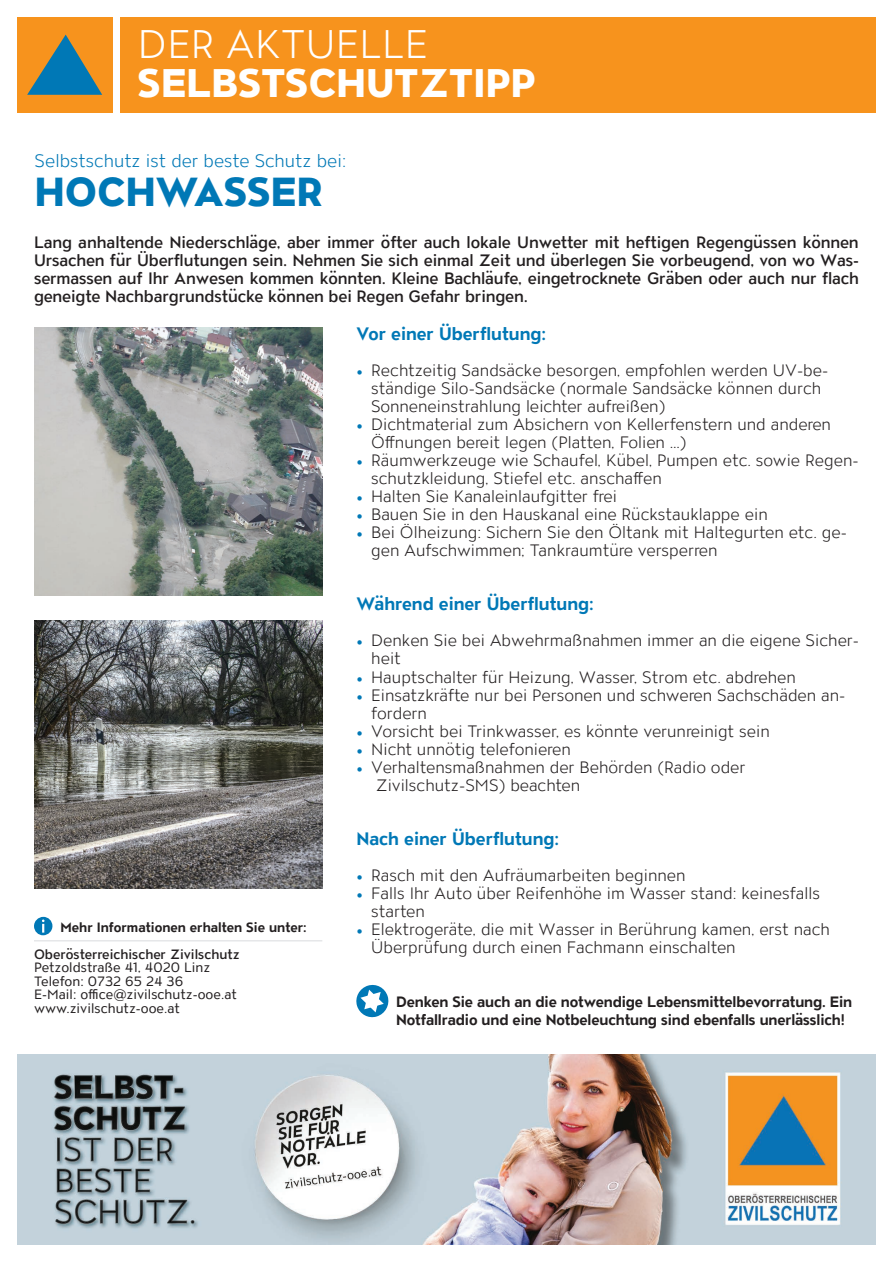
<style>
.page{position:relative;width:893px;height:1263px;background:#fff}
.page>*{position:absolute;margin:0;border:0;box-sizing:border-box;transform-origin:0 0}
.t1{font:800 40.5px "ATC Overlook";letter-spacing:.01em;color:#0078b6}
.t2{font:800 39.9px "ATC Overlook";letter-spacing:.01em;color:#fff}
.t3{font:300 39.9px "ATC Overlook";letter-spacing:.01em;color:#fff}
.t4{font:700 18px "ATC Overlook";color:#0078b6}
.t5{font:300 18px "ATC Overlook";color:#0078b6}
.t6{font:300 16.5px/18px "ATC Overlook";color:#231f20}
.t7{font:500 16.5px/18px "ATC Overlook";letter-spacing:-.01em;color:#231f20;text-align:justify}
.t8{font:700 15px/18px "ATC Overlook";letter-spacing:-.01em;color:#231f20}
.t9{font:13.5px/13.5px "ATC Overlook";color:#231f20}
.t10{font:700 13.5px "ATC Overlook";color:#231f20}
.t11{font:500 13.5px "ATC Overlook";color:#231f20}
.s1{font-family:"Minion Pro";font-weight:400;color:#0078b6}
</style>
<div class="page">
<div style="left:120px;top:17px;width:756px;height:95px;background:#f7931d"></div>
<div style="left:17px;top:17px;width:95px;height:95px;background:#f7931d"></div>
<svg style="left:27px;top:35px;width:75px;height:60px"></svg>
<img style="left:17px;top:1054px;width:859px;height:191px">
<svg style="left:356px;top:984px;width:33px;height:34px"></svg>
<hr style="left:34px;top:940px;width:288px;height:1px;background:#e6e7e9">
<img style="left:34px;top:327px;width:288px;height:268px">
<div style="left:34px;top:917px;width:19px;height:18px;background:#0078b6;border-radius:50%"></div>
<svg style="left:42px;top:919px;width:3px;height:13px"></svg>
<img style="left:34px;top:620px;width:288px;height:268px">
<h2 class="t3" style="left:138px;top:22px;width:291px">DER AKTUELLE</h2>
<h2 class="t2" style="left:138px;top:60px;width:399px">SELBSTSCHUTZTIPP</h2>
<p class="t5" style="left:35px;top:151px;width:313px">Selbstschutz ist der beste Schutz bei:</p>
<h1 class="t1" style="left:35px;top:169px;width:289px">HOCHWASSER</h1>
<p class="t7" style="left:34px;top:234px;width:826px">Lang anhaltende Niederschläge, aber immer öfter auch lokale Unwetter mit heftigen Regengüssen können Ursachen für Überflutungen sein. Nehmen Sie sich einmal Zeit und überlegen Sie vorbeugend, von wo Was&shy;sermassen auf Ihr Anwesen kommen könnten. Kleine Bachläufe, eingetrocknete Gräben oder auch nur flach geneigte Nachbargrundstücke können bei Regen Gefahr bringen.</p>
<p class="t10" style="left:60px;top:919px;width:248px">Mehr Informationen erhalten Sie unter:</p>
<p class="t11" style="left:34px;top:946px;width:207px">Oberösterreichischer Zivilschutz</p>
<p class="t9" style="left:34px;top:961px;width:204px">Petzoldstraße 41, 4020 Linz<br>Telefon: 0732 65 24 36<br>E-Mail: office@zivilschutz-ooe.at www.zivilschutz-ooe.at</p>
<p class="t4" style="left:356px;top:324px;width:191px">Vor einer Überflutung:</p>
<p class="t6" style="left:371px;top:362px;width:459px;text-indent:-15px"><span class="s1">•</span> Rechtzeitig Sandsäcke besorgen, empfohlen werden UV-be&shy;ständige Silo-Sandsäcke (normale Sandsäcke können durch<br>Sonneneinstrahlung leichter aufreißen)</p>
<p class="t6" style="left:371px;top:416px;width:461px;text-indent:-15px"><span class="s1">•</span> Dichtmaterial zum Absichern von Kellerfenstern und anderen<br>Öffnungen bereit legen (Platten, Folien …)</p>
<p class="t6" style="left:371px;top:452px;width:489px;text-indent:-15px"><span class="s1">•</span> Räumwerkzeuge wie Schaufel, Kübel, Pumpen etc. sowie Regen&shy;schutzkleidung, Stiefel etc. anschaffen</p>
<p class="t6" style="left:356px;top:488px;width:262px"><span class="s1">•</span> Halten Sie Kanaleinlaufgitter frei</p>
<p class="t6" style="left:356px;top:506px;width:413px"><span class="s1">•</span> Bauen Sie in den Hauskanal eine Rückstauklappe ein</p>
<p class="t6" style="left:371px;top:524px;width:477px;text-indent:-15px"><span class="s1">•</span> Bei Ölheizung: Sichern Sie den Öltank mit Haltegurten etc. ge&shy;gen Aufschwimmen; Tankraumtüre versperren</p>
<p class="t4" style="left:356px;top:594px;width:239px">Während einer Überflutung:</p>
<p class="t6" style="left:371px;top:632px;width:489px;text-indent:-15px"><span class="s1">•</span> Denken Sie bei Abwehrmaßnahmen immer an die eigene Sicher&shy;heit</p>
<p class="t6" style="left:356px;top:668px;width:441px"><span class="s1">•</span> Hauptschalter für Heizung, Wasser, Strom etc. abdrehen</p>
<p class="t6" style="left:371px;top:686px;width:476px;text-indent:-15px"><span class="s1">•</span> Einsatzkräfte nur bei Personen und schweren Sachschäden an&shy;fordern</p>
<p class="t6" style="left:356px;top:722px;width:415px"><span class="s1">•</span> Vorsicht bei Trinkwasser, es könnte verunreinigt sein</p>
<p class="t6" style="left:356px;top:740px;width:216px"><span class="s1">•</span> Nicht unnötig telefonieren</p>
<p class="t6" style="left:376px;top:758px;width:371px;text-indent:-19px"><span class="s1">•</span> Verhaltensmaßnahmen der Behörden (Radio oder<br>Zivilschutz-SMS) beachten</p>
<p class="t4" style="left:356px;top:828px;width:204px">Nach einer Überflutung:</p>
<p class="t6" style="left:356px;top:866px;width:331px"><span class="s1">•</span> Rasch mit den Aufräumarbeiten beginnen</p>
<p class="t6" style="left:371px;top:884px;width:450px;text-indent:-15px"><span class="s1">•</span> Falls Ihr Auto über Reifenhöhe im Wasser stand: keinesfalls starten</p>
<p class="t6" style="left:371px;top:920px;width:460px;text-indent:-15px"><span class="s1">•</span> Elektrogeräte, die mit Wasser in Berührung kamen, erst nach<br>Überprüfung durch einen Fachmann einschalten</p>
<p class="t8" style="left:396px;top:993px;width:457px">Denken Sie auch an die notwendige Lebensmittelbevorratung. Ein<br>Notfallradio und eine Notbeleuchtung sind ebenfalls unerlässlich!</p>
</div>
